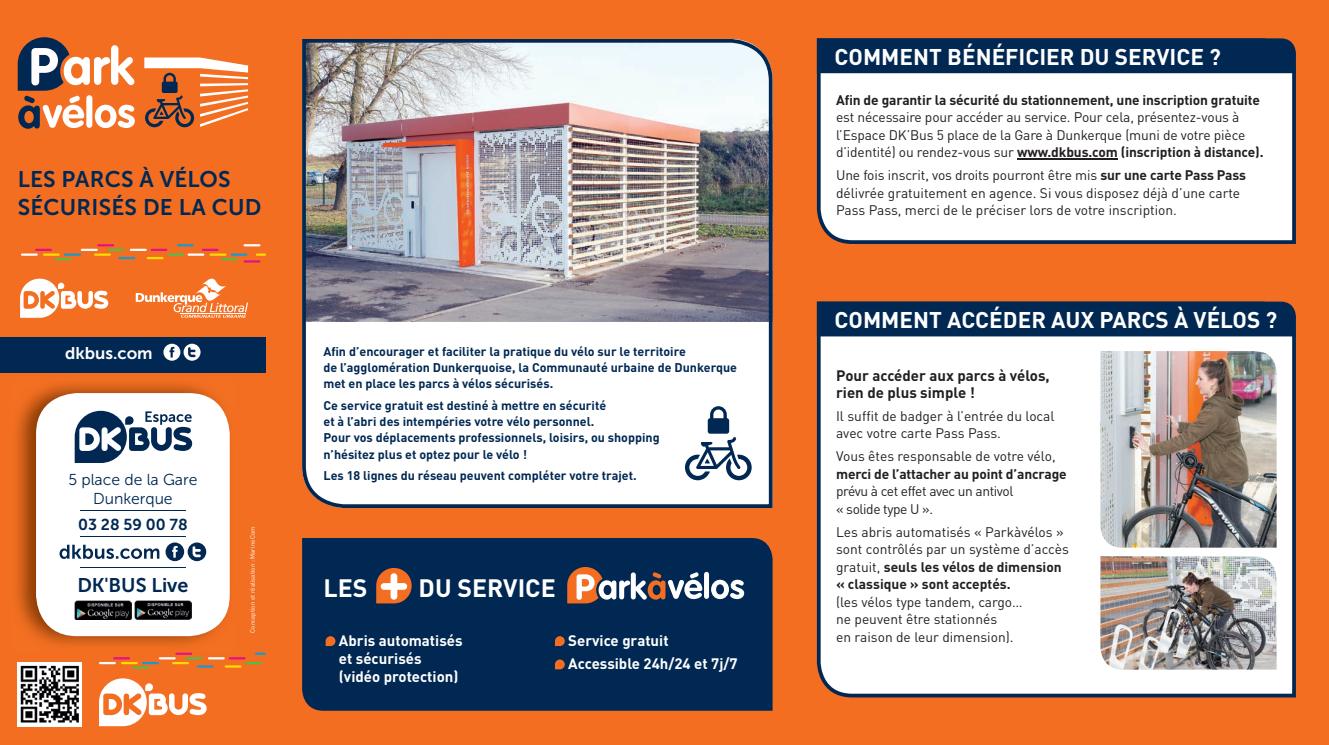
<style>
.page{position:relative;width:1329px;height:745px;background:#fff}
.page>*{position:absolute;margin:0;border:0;box-sizing:border-box;transform-origin:0 0}
.t1{font:700 24.88px "DIN";color:#fff}
.t2{font:700 22.5px "DIN";color:#fff}
.t3{font:22.5px/27.5px "Museo Sans 700";letter-spacing:.01em;color:#002853}
.t4{font:19.75px "Museo Sans 700";color:#002853}
.t5{font:16.88px "Museo Sans 700";color:#fff}
.t6{font:15.75px/18.9px "Museo Sans 300";color:#002853;text-align:center}
.t7{font:15.75px "Museo Sans 700";color:#002853}
.t8{font:700 15px/18px "DIN";color:#fff}
.t9{font:700 15px/17.5px "DIN";color:#231f20}
.t10{font:13.75px/17.5px "DIN";letter-spacing:-.01em;color:#231f20}
.t11{font:700 13.75px "DIN";letter-spacing:-.01em;color:#231f20}
.t12{font:13.75px/17.5px "DIN";letter-spacing:-.03em;color:#231f20}
.t13{font:700 12.5px/16.2px "DIN";color:#002853}
.t14{font:6.25px "DIN";color:#fff}
.s1{font-weight:700}
</style>
<div class="page">
<div style="left:0;top:0;width:1329px;height:744px;background:#f36e21"></div>
<div style="left:0;top:337px;width:266px;height:35px;background:#002853"></div>
<svg style="left:163px;top:343px;width:38px;height:17px"></svg>
<svg style="left:20px;top:278px;width:89px;height:39px"></svg>
<svg style="left:21px;top:244px;width:245px;height:18px"></svg>
<svg style="left:136px;top:278px;width:112px;height:39px"></svg>
<hr style="left:181px;top:313px;width:65px;height:1px;background:#fff">
<img style="left:16px;top:383px;width:214px;height:263px">
<div style="left:36px;top:393px;width:194px;height:242px;background:#fff;border-radius:41px"></div>
<svg style="left:166px;top:542px;width:40px;height:18px"></svg>
<svg style="left:60px;top:544px;width:99px;height:14px"></svg>
<img style="left:74px;top:600px;width:57px;height:19px">
<img style="left:135px;top:600px;width:56px;height:19px">
<hr style="left:80px;top:510px;width:105px;height:1px;background:#002853">
<hr style="left:80px;top:536px;width:105px;height:1px;background:#002853">
<hr style="left:80px;top:567px;width:105px;height:1px;background:#002853">
<svg style="left:75px;top:410px;width:117px;height:52px"></svg>
<div style="left:817px;top:73px;width:479px;height:171px;background:#fff"></div>
<div style="left:817px;top:336px;width:479px;height:361px;background:#fff"></div>
<hr style="left:1017px;top:158px;width:100px;height:2px;background:#231f20">
<div style="left:817px;top:38px;width:479px;height:35px;background:#002853"></div>
<div style="left:817px;top:301px;width:479px;height:35px;background:#002853"></div>
<svg style="left:99px;top:678px;width:108px;height:47px"></svg>
<svg style="left:99px;top:652px;width:167px;height:16px"></svg>
<div style="left:18px;top:661px;width:64px;height:64px;background:#fff"></div>
<img style="left:20px;top:665px;width:59px;height:58px">
<div style="left:302px;top:538px;width:470px;height:172px;background:#002853"></div>
<img style="left:1100px;top:556px;width:176px;height:113px">
<img style="left:302px;top:39px;width:470px;height:468px">
<svg style="left:326px;top:635px;width:9px;height:10px"></svg>
<svg style="left:555px;top:635px;width:10px;height:10px"></svg>
<svg style="left:555px;top:659px;width:10px;height:10px"></svg>
<svg style="left:376px;top:567px;width:36px;height:36px"></svg>
<div style="left:391px;top:573px;width:6px;height:26px;background:#fff;border-radius:3px"></div>
<svg style="left:381px;top:582px;width:26px;height:7px"></svg>
<img style="left:1100px;top:351px;width:176px;height:196px">
<svg style="left:18px;top:37px;width:117px;height:92px"></svg>
<svg style="left:144px;top:57px;width:104px;height:70px"></svg>
<svg style="left:567px;top:566px;width:135px;height:37px"></svg>
<div style="left:704px;top:571px;width:5px;height:27px;background:#fff;border-radius:3px"></div>
<svg style="left:711px;top:579px;width:33px;height:19px"></svg>
<div style="left:708px;top:418px;width:21px;height:15px;background:#002853;border-radius:2px"></div>
<svg style="left:710px;top:406px;width:17px;height:13px"></svg>
<svg style="left:685px;top:436px;width:67px;height:44px;background:#adbac7"></svg>
<h2 class="t3" style="left:18px;top:165px;width:245px">LES PARCS À VÉLOS<br>SÉCURISÉS DE LA CUD</h2>
<p class="t5" style="left:65px;top:343px;width:89px">dkbus.com</p>
<p class="t6" style="left:68px;top:469px;width:130px">5 place de la Gare<br>Dunkerque</p>
<p class="t7" style="left:78px;top:515px;width:111px">03 28 59 00 78</p>
<h3 class="t4" style="left:77px;top:574px;width:113px">DK'BUS Live</h3>
<p class="t14" style="left:249px;top:632px;width:107px;rotate:-90deg">Conception et réalisation : MarineCom</p>
<p class="t13" style="left:323px;top:342px;width:415px">Afin d’encourager et faciliter la pratique du vélo sur le territoire<br>de l’agglomération Dunkerquoise, la Communauté urbaine de Dunkerque met en place les parcs à vélos sécurisés.</p>
<p class="t13" style="left:323px;top:396px;width:338px">Ce service gratuit est destiné à mettre en sécurité<br>et à l’abri des intempéries votre vélo personnel.<br>Pour vos déplacements professionnels, loisirs, ou shopping n’hésitez plus et optez pour le vélo !</p>
<p class="t13" style="left:323px;top:467px;width:315px">Les 18 lignes du réseau peuvent compléter votre trajet.</p>
<h1 class="t1" style="left:323px;top:571px;width:45px">LES</h1>
<h1 class="t1" style="left:419px;top:571px;width:139px">DU SERVICE</h1>
<p class="t8" style="left:339px;top:630px;width:125px">Abris automatisés et sécurisés (vidéo protection)</p>
<p class="t8" style="left:568px;top:628px;width:171px;line-height:23.4px">Service gratuit<br>Accessible 24h/24 et 7j/7</p>
<h2 class="t2" style="left:834px;top:42px;width:388px">COMMENT BÉNÉFICIER DU SERVICE ?</h2>
<p class="t11" style="left:836px;top:91px;width:425px">Afin de garantir la sécurité du stationnement, une inscription gratuite</p>
<p class="t10" style="left:836px;top:108px;width:429px">est nécessaire pour accéder au service. Pour cela, présentez-vous à l’Espace DK’Bus 5 place de la Gare à Dunkerque (muni de votre pièce d’identité) ou rendez-vous sur <span class="s1">www.dkbus.com (inscription à distance).</span></p>
<p class="t10" style="left:836px;top:166px;width:411px">Une fois inscrit, vos droits pourront être mis <span class="s1">sur une carte Pass Pass </span>délivrée gratuitement en agence. Si vous disposez déjà d’une carte<br>Pass Pass, merci de le préciser lors de votre inscription.</p>
<h2 class="t2" style="left:834px;top:305px;width:444px">COMMENT ACCÉDER AUX PARCS À VÉLOS ?</h2>
<p class="t9" style="left:836px;top:365px;width:215px">Pour accéder aux parcs à vélos, rien de plus simple !</p>
<p class="t10" style="left:836px;top:406px;width:220px">Il suffit de badger à l’entrée du local avec votre carte Pass Pass.</p>
<p class="t10" style="left:836px;top:447px;width:221px">Vous êtes responsable de votre vélo,</p>
<p class="t11" style="left:836px;top:464px;width:232px">merci de l’attacher au point d’ancrage</p>
<p class="t12" style="left:836px;top:482px;width:179px">prévu à cet effet avec un antivol « solide type U ».</p>
<p class="t10" style="left:836px;top:522px;width:234px">Les abris automatisés « Parkàvélos » sont contrôlés par un système d’accès gratuit, <span class="s1">seuls les vélos de dimension « classique » sont acceptés.</span></p>
<p class="t10" style="left:836px;top:592px;width:188px">(les vélos type tandem, cargo… ne peuvent être stationnés<br>en raison de leur dimension).</p>
</div>
